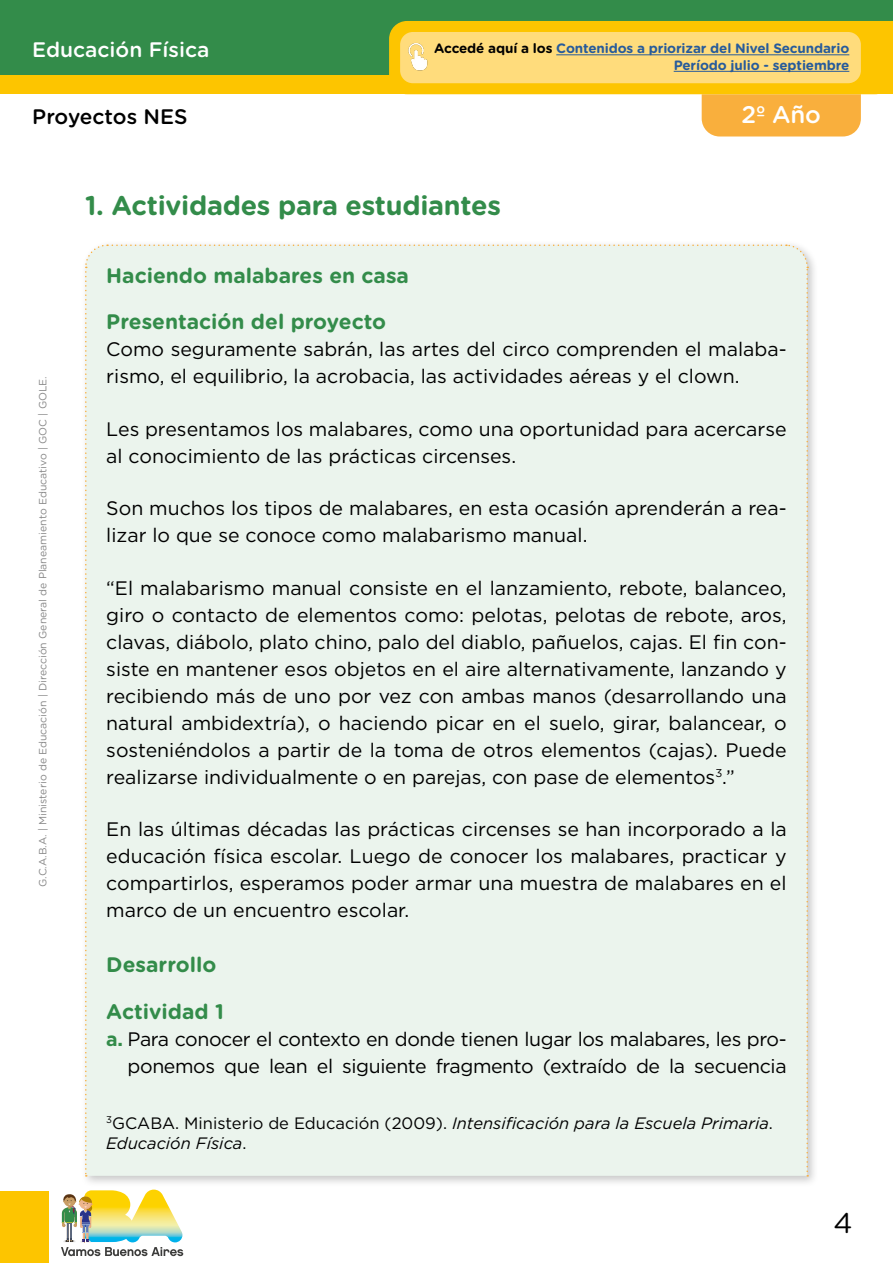
<style>
.page{position:relative;width:893px;height:1263px;background:#fff}
.page>*{position:absolute;margin:0;border:0;box-sizing:border-box;transform-origin:0 0}
.t1{font:28.5px "Gotham Rounded";color:#000}
.t2{font:700 27px "Gotham Rounded";letter-spacing:-.01em;color:#338c4a}
.t3{font:500 24px "Gotham Rounded";color:#fff}
.t4{font:700 21px "Gotham Rounded";color:#338c4a}
.t5{font:500 21px "Gotham Rounded";color:#fff}
.t6{font:500 21px "Gotham Rounded";color:#000}
.t7{font:19.5px/27px "Gotham";color:#000}
.t8{font:19.5px/27px "Gotham";letter-spacing:-.02em;color:#000;text-align:right}
.t9{font:italic 16.5px/19.8px "Gotham";color:#000}
.t10{font:700 13.5px/16.5px "Gotham Rounded";letter-spacing:-.01em;color:#275b9b;text-align:right}
.t11{font:10.5px "Gotham Rounded";color:#878787}
.s1{color:#000}
.s2{font-weight:700;color:#338c4a}
.s3{font-style:normal}
</style>
<div class="page">
<div style="left:0;top:0;width:893px;height:78px;background:#338c4a"></div>
<div style="left:0;top:1191px;width:48px;height:72px;background:#fdc500"></div>
<svg style="left:61px;top:1189px;width:122px;height:67px"></svg>
<div style="left:0;top:75px;width:893px;height:19px;background:#fdc500"></div>
<svg style="left:389px;top:21px;width:504px;height:115px"></svg>
<div style="left:400px;top:32px;width:461px;height:51px;background:#ffdc7c;border-radius:13px"></div>
<img style="left:400px;top:33px;width:28px;height:48px">
<hr style="left:556px;top:54px;width:293px;height:1px;background:#275b9b">
<hr style="left:674px;top:71px;width:175px;height:1px;background:#275b9b">
<div style="left:80px;top:240px;width:738px;height:947px;background:#000;opacity:.22"></div>
<div style="left:84px;top:244px;width:724px;height:932px;background:#ebf4ed"></div>
<p class="t5" style="left:32px;top:35px;width:179px">Educación Física</p>
<p class="t6" style="left:32px;top:101px;width:157px">Proyectos NES</p>
<p class="t10" style="left:434px;top:40px;width:417px"><span class="s1">Accedé aquí a los</span> Contenidos a priorizar del Nivel Secundario<br>Período julio - septiembre</p>
<p class="t3" style="left:742px;top:97px;width:81px">2º Año</p>
<p class="t11" style="left:36px;top:887px;width:512px;rotate:-90deg">G.C.A.B.A. | Ministerio de Educación | Dirección General de Planeamiento Educativo | GOC | GOLE.</p>
<h2 class="t2" style="left:85px;top:186px;width:417px">1. Actividades para estudiantes</h2>
<p class="t4" style="left:106px;top:260px;width:304px">Haciendo malabares en casa</p>
<p class="t4" style="left:106px;top:306px;width:281px">Presentación del proyecto</p>
<p class="t7" style="left:106px;top:335px;width:682px">Como seguramente sabrán, las artes del circo comprenden el malaba&shy;rismo, el equilibrio, la acrobacia, las actividades aéreas y el clown.</p>
<p class="t7" style="left:106px;top:415px;width:682px">Les presentamos los malabares, como una oportunidad para acercarse al conocimiento de las prácticas circenses.</p>
<p class="t7" style="left:106px;top:494px;width:682px">Son muchos los tipos de malabares, en esta ocasión aprenderán a rea&shy;lizar lo que se conoce como malabarismo manual.</p>
<p class="t7" style="left:106px;top:574px;width:682px;text-align:justify">“El malabarismo manual consiste en el lanzamiento, rebote, balanceo, giro o contacto de elementos como: pelotas, pelotas de rebote, aros, clavas, diábolo, plato chino, palo del diablo, pañuelos, cajas. El fin con&shy;siste en mantener esos objetos en el aire alternativamente, lanzando y recibiendo más de uno por vez con ambas manos (desarrollando una natural ambidextría), o haciendo picar en el suelo, girar, balancear, o sosteniéndolos a partir de la toma de otros elementos (cajas). Puede realizarse individualmente o en parejas, con pase de elementos<sup>3</sup>.”</p>
<p class="t7" style="left:106px;top:815px;width:682px;text-align:justify">En las últimas décadas las prácticas circenses se han incorporado a la educación física escolar. Luego de conocer los malabares, practicar y compartirlos, esperamos poder armar una muestra de malabares en el marco de un encuentro escolar.</p>
<p class="t4" style="left:106px;top:949px;width:112px">Desarrollo</p>
<p class="t4" style="left:106px;top:996px;width:119px">Actividad 1</p>
<p class="t8" style="left:106px;top:1025px;width:682px"><span class="s2">a.</span> Para conocer el contexto en donde tienen lugar los malabares, les pro&shy;ponemos que lean el siguiente fragmento (extraído de la secuencia</p>
<p class="t9" style="left:106px;top:1113px;width:668px"><sup>3</sup><span class="s3">GCABA. Ministerio de Educación (2009).</span> Intensificación para la Escuela Primaria<span class="s3">.<br></span>Educación Física<span class="s3">.</span></p>
<h1 class="t1" style="left:833px;top:1203px;width:21px">4</h1>
</div>
